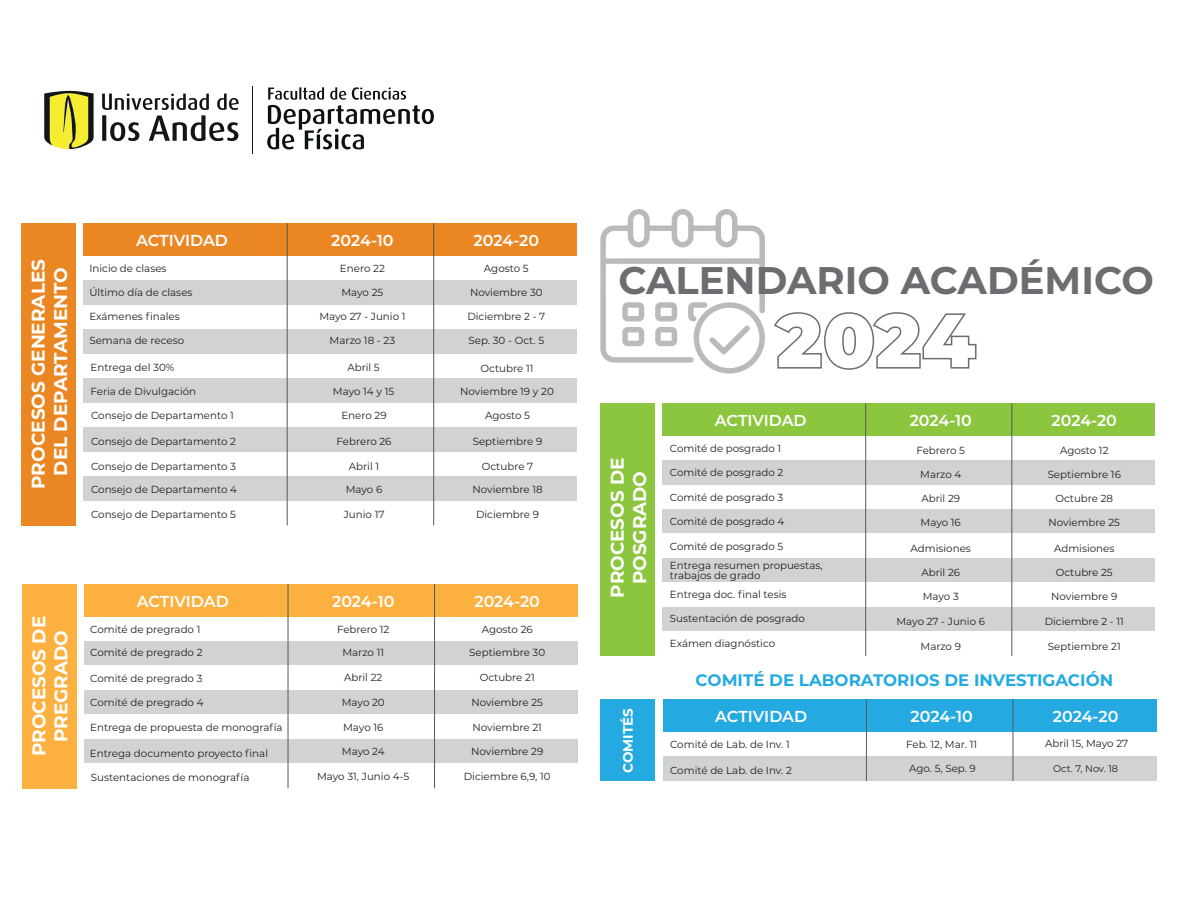
<style>
.page{position:relative;width:1188px;height:918px;background:#fff}
.page>*{position:absolute;margin:0;border:0;box-sizing:border-box;transform-origin:0 0}
.t1{font:700 38.4px "Montserrat";color:#6c6d70}
.t2{font:700 18.45px/22.2px "Montserrat";color:#fff;text-align:center}
.t3{font:700 16.65px "Montserrat";color:#24aae1}
.t4{font:600 15.9px "Montserrat";letter-spacing:-.005em;color:#fff}
.t5{font:700 13.65px "Montserrat";color:#fff}
.t6{font:10.35px "Montserrat";color:#231f20}
.t7{font:10.2px/10.2px "Montserrat";color:#231f20}
.t8{font:9.75px "Montserrat";color:#231f20}
</style>
<div class="page">
<svg style="left:44px;top:91px;width:50px;height:58px"></svg>
<svg style="left:102px;top:94px;width:137px;height:47px"></svg>
<hr style="left:252px;top:86px;width:1px;height:68px;background:#0c1013">
<svg style="left:267px;top:87px;width:167px;height:62px"></svg>
<svg style="left:600px;top:209px;width:165px;height:165px"></svg>
<div style="left:83px;top:280px;width:494px;height:25px;background:#d1d2d4"></div>
<div style="left:83px;top:329px;width:494px;height:25px;background:#d1d2d4"></div>
<div style="left:83px;top:378px;width:494px;height:25px;background:#d1d2d4"></div>
<div style="left:83px;top:427px;width:494px;height:25px;background:#d1d2d4"></div>
<div style="left:83px;top:476px;width:494px;height:25px;background:#d1d2d4"></div>
<div style="left:83px;top:223px;width:494px;height:33px;background:#ea8723"></div>
<div style="left:21px;top:223px;width:55px;height:302px;background:#ea8723"></div>
<hr style="left:287px;top:223px;width:1px;height:302px;background:#57585a">
<hr style="left:433px;top:223px;width:1px;height:302px;background:#57585a">
<div style="left:84px;top:641px;width:494px;height:25px;background:#d1d2d4"></div>
<div style="left:84px;top:690px;width:494px;height:25px;background:#d1d2d4"></div>
<div style="left:84px;top:739px;width:494px;height:25px;background:#d1d2d4"></div>
<div style="left:84px;top:584px;width:494px;height:33px;background:#fbb03f"></div>
<div style="left:22px;top:584px;width:55px;height:204px;background:#fbb03f"></div>
<hr style="left:288px;top:584px;width:1px;height:204px;background:#57585a">
<hr style="left:434px;top:584px;width:1px;height:204px;background:#57585a">
<div style="left:663px;top:756px;width:494px;height:25px;background:#d1d2d4"></div>
<div style="left:663px;top:699px;width:494px;height:33px;background:#24aae1"></div>
<div style="left:601px;top:699px;width:54px;height:82px;background:#24aae1"></div>
<hr style="left:866px;top:699px;width:1px;height:82px;background:#57585a">
<hr style="left:1013px;top:699px;width:1px;height:82px;background:#57585a">
<svg style="left:774px;top:312px;width:203px;height:58px"></svg>
<div style="left:662px;top:460px;width:493px;height:25px;background:#d1d2d4"></div>
<div style="left:662px;top:509px;width:493px;height:25px;background:#d1d2d4"></div>
<div style="left:662px;top:558px;width:493px;height:25px;background:#d1d2d4"></div>
<div style="left:662px;top:607px;width:493px;height:25px;background:#d1d2d4"></div>
<div style="left:662px;top:403px;width:493px;height:33px;background:#8bc63e"></div>
<div style="left:601px;top:403px;width:54px;height:253px;background:#8bc63e"></div>
<hr style="left:865px;top:403px;width:1px;height:253px;background:#57585a">
<hr style="left:1011px;top:403px;width:1px;height:253px;background:#57585a">
<h3 class="t4" style="left:136px;top:229px;width:94px">ACTIVIDAD</h3>
<h2 class="t2" style="left:26px;top:489px;width:231px;rotate:-90deg">PROCESOS GENERALES<br>DEL DEPARTAMENTO</h2>
<p class="t6" style="left:89px;top:261px;width:79px">Inicio de clases</p>
<p class="t6" style="left:89px;top:285px;width:105px">Último día de clases</p>
<p class="t6" style="left:89px;top:309px;width:92px">Exámenes finales</p>
<p class="t6" style="left:89px;top:333px;width:96px">Semana de receso</p>
<p class="t6" style="left:91px;top:361px;width:85px">Entrega del 30%</p>
<p class="t6" style="left:91px;top:384px;width:107px">Feria de Divulgación</p>
<p class="t6" style="left:91px;top:408px;width:144px">Consejo de Departamento 1</p>
<p class="t6" style="left:91px;top:434px;width:147px">Consejo de Departamento 2</p>
<p class="t6" style="left:91px;top:459px;width:146px">Consejo de Departamento 3</p>
<p class="t6" style="left:91px;top:482px;width:147px">Consejo de Departamento 4</p>
<p class="t6" style="left:91px;top:507px;width:146px">Consejo de Departamento 5</p>
<h3 class="t4" style="left:137px;top:590px;width:94px">ACTIVIDAD</h3>
<h2 class="t2" style="left:27px;top:756px;width:142px;rotate:-90deg">PROCESOS DE<br>PREGRADO</h2>
<p class="t6" style="left:90px;top:622px;width:112px">Comité de pregrado 1</p>
<p class="t6" style="left:90px;top:646px;width:114px">Comité de pregrado 2</p>
<p class="t6" style="left:90px;top:671px;width:114px">Comité de pregrado 3</p>
<p class="t6" style="left:90px;top:695px;width:115px">Comité de pregrado 4</p>
<p class="t6" style="left:90px;top:720px;width:194px">Entrega de propuesta de monografía</p>
<p class="t6" style="left:90px;top:746px;width:180px">Entrega documento proyecto final</p>
<p class="t6" style="left:91px;top:770px;width:160px">Sustentaciones de monografía</p>
<h3 class="t4" style="left:331px;top:229px;width:64px">2024-10</h3>
<h3 class="t4" style="left:474px;top:229px;width:67px">2024-20</h3>
<p class="t6" style="left:340px;top:261px;width:46px">Enero 22</p>
<p class="t6" style="left:341px;top:285px;width:44px">Mayo 25</p>
<p class="t6" style="left:319px;top:309px;width:88px">Mayo 27 - Junio 1</p>
<p class="t6" style="left:330px;top:333px;width:67px">Marzo 18 - 23</p>
<p class="t6" style="left:347px;top:361px;width:34px">Abril 5</p>
<p class="t6" style="left:333px;top:384px;width:63px">Mayo 14 y 15</p>
<p class="t6" style="left:341px;top:409px;width:47px">Enero 29</p>
<p class="t6" style="left:337px;top:434px;width:56px">Febrero 26</p>
<p class="t6" style="left:349px;top:459px;width:32px">Abril 1</p>
<p class="t6" style="left:346px;top:482px;width:38px">Mayo 6</p>
<p class="t6" style="left:344px;top:507px;width:42px">Junio 17</p>
<p class="t6" style="left:484px;top:261px;width:46px">Agosto 5</p>
<p class="t6" style="left:470px;top:285px;width:74px">Noviembre 30</p>
<p class="t6" style="left:467px;top:309px;width:80px">Diciembre 2 - 7</p>
<p class="t6" style="left:469px;top:333px;width:77px">Sep. 30 - Oct. 5</p>
<p class="t6" style="left:481px;top:361px;width:54px">Octubre 11</p>
<p class="t6" style="left:460px;top:384px;width:95px">Noviembre 19 y 20</p>
<p class="t6" style="left:485px;top:409px;width:46px">Agosto 5</p>
<p class="t6" style="left:473px;top:434px;width:71px">Septiembre 9</p>
<p class="t6" style="left:482px;top:459px;width:53px">Octubre 7</p>
<p class="t6" style="left:472px;top:482px;width:72px">Noviembre 18</p>
<p class="t6" style="left:476px;top:507px;width:65px">Diciembre 9</p>
<h3 class="t4" style="left:332px;top:590px;width:64px">2024-10</h3>
<h3 class="t4" style="left:474px;top:590px;width:67px">2024-20</h3>
<p class="t6" style="left:337px;top:622px;width:54px">Febrero 12</p>
<p class="t6" style="left:342px;top:646px;width:43px">Marzo 11</p>
<p class="t6" style="left:344px;top:670px;width:40px">Abril 22</p>
<p class="t6" style="left:342px;top:695px;width:44px">Mayo 20</p>
<p class="t6" style="left:343px;top:720px;width:42px">Mayo 16</p>
<p class="t6" style="left:342px;top:744px;width:44px">Mayo 24</p>
<p class="t6" style="left:317px;top:769px;width:94px">Mayo 31, Junio 4-5</p>
<p class="t6" style="left:482px;top:622px;width:53px">Agosto 26</p>
<p class="t6" style="left:469px;top:646px;width:78px">Septiembre 30</p>
<p class="t6" style="left:471px;top:695px;width:73px">Noviembre 25</p>
<p class="t6" style="left:480px;top:670px;width:57px">Octubre 21</p>
<p class="t6" style="left:472px;top:720px;width:71px">Noviembre 21</p>
<p class="t6" style="left:471px;top:744px;width:74px">Noviembre 29</p>
<p class="t6" style="left:464px;top:769px;width:88px">Diciembre 6,9, 10</p>
<h1 class="t1" style="left:618px;top:253px;width:537px">CALENDARIO ACADÉMICO</h1>
<h2 class="t2" style="left:605px;top:598px;width:142px;rotate:-90deg">PROCESOS DE<br>POSGRADO</h2>
<h3 class="t5" style="left:618px;top:773px;width:66px;rotate:-90deg">COMITÉS</h3>
<h3 class="t4" style="left:715px;top:409px;width:93px">ACTIVIDAD</h3>
<p class="t7" style="left:670px;top:443px;width:113px">Comité de posgrado 1</p>
<p class="t7" style="left:670px;top:467px;width:115px">Comité de posgrado 2</p>
<p class="t7" style="left:670px;top:492px;width:115px">Comité de posgrado 3</p>
<p class="t7" style="left:670px;top:516px;width:116px">Comité de posgrado 4</p>
<p class="t7" style="left:670px;top:541px;width:115px">Comité de posgrado 5</p>
<p class="t7" style="left:670px;top:560px;width:154px">Entrega resumen propuestas, trabajos de grado</p>
<p class="t7" style="left:670px;top:589px;width:118px">Entrega doc. final tesis</p>
<p class="t7" style="left:670px;top:638px;width:107px">Exámen diagnóstico</p>
<p class="t7" style="left:670px;top:613px;width:136px">Sustentación de posgrado</p>
<h3 class="t4" style="left:910px;top:409px;width:64px">2024-10</h3>
<h3 class="t4" style="left:1052px;top:409px;width:67px">2024-20</h3>
<p class="t7" style="left:916px;top:445px;width:50px">Febrero 5</p>
<p class="t7" style="left:920px;top:469px;width:43px">Marzo 4</p>
<p class="t7" style="left:921px;top:493px;width:40px">Abril 29</p>
<p class="t7" style="left:921px;top:517px;width:42px">Mayo 16</p>
<p class="t7" style="left:911px;top:543px;width:62px">Admisiones</p>
<p class="t7" style="left:921px;top:567px;width:40px">Abril 26</p>
<p class="t7" style="left:923px;top:591px;width:38px">Mayo 3</p>
<p class="t7" style="left:897px;top:615px;width:90px">Mayo 27 - Junio 6</p>
<p class="t7" style="left:1060px;top:445px;width:50px">Agosto 12</p>
<p class="t7" style="left:1048px;top:469px;width:75px">Septiembre 16</p>
<p class="t7" style="left:1055px;top:493px;width:59px">Octubre 28</p>
<p class="t7" style="left:1049px;top:517px;width:73px">Noviembre 25</p>
<p class="t7" style="left:1054px;top:543px;width:62px">Admisiones</p>
<p class="t7" style="left:1056px;top:567px;width:58px">Octubre 25</p>
<p class="t7" style="left:1051px;top:591px;width:68px">Noviembre 9</p>
<p class="t7" style="left:1045px;top:615px;width:81px">Diciembre 2 - 11</p>
<p class="t7" style="left:921px;top:641px;width:42px">Marzo 9</p>
<p class="t7" style="left:1048px;top:641px;width:74px">Septiembre 21</p>
<h3 class="t3" style="left:696px;top:668px;width:419px">COMITÉ DE LABORATORIOS DE INVESTIGACIÓN</h3>
<h3 class="t4" style="left:715px;top:705px;width:94px">ACTIVIDAD</h3>
<p class="t6" style="left:670px;top:737px;width:121px">Comité de Lab. de Inv. 1</p>
<p class="t6" style="left:670px;top:763px;width:123px">Comité de Lab. de Inv. 2</p>
<h3 class="t4" style="left:911px;top:705px;width:64px">2024-10</h3>
<h3 class="t4" style="left:1053px;top:705px;width:67px">2024-20</h3>
<p class="t6" style="left:906px;top:737px;width:72px">Feb. 12, Mar. 11</p>
<p class="t6" style="left:1045px;top:736px;width:85px">Abril 15, Mayo 27</p>
<p class="t6" style="left:909px;top:762px;width:68px">Ago. 5, Sep. 9</p>
<p class="t8" style="left:1053px;top:761px;width:67px">Oct. 7, Nov. 18</p>
</div>
